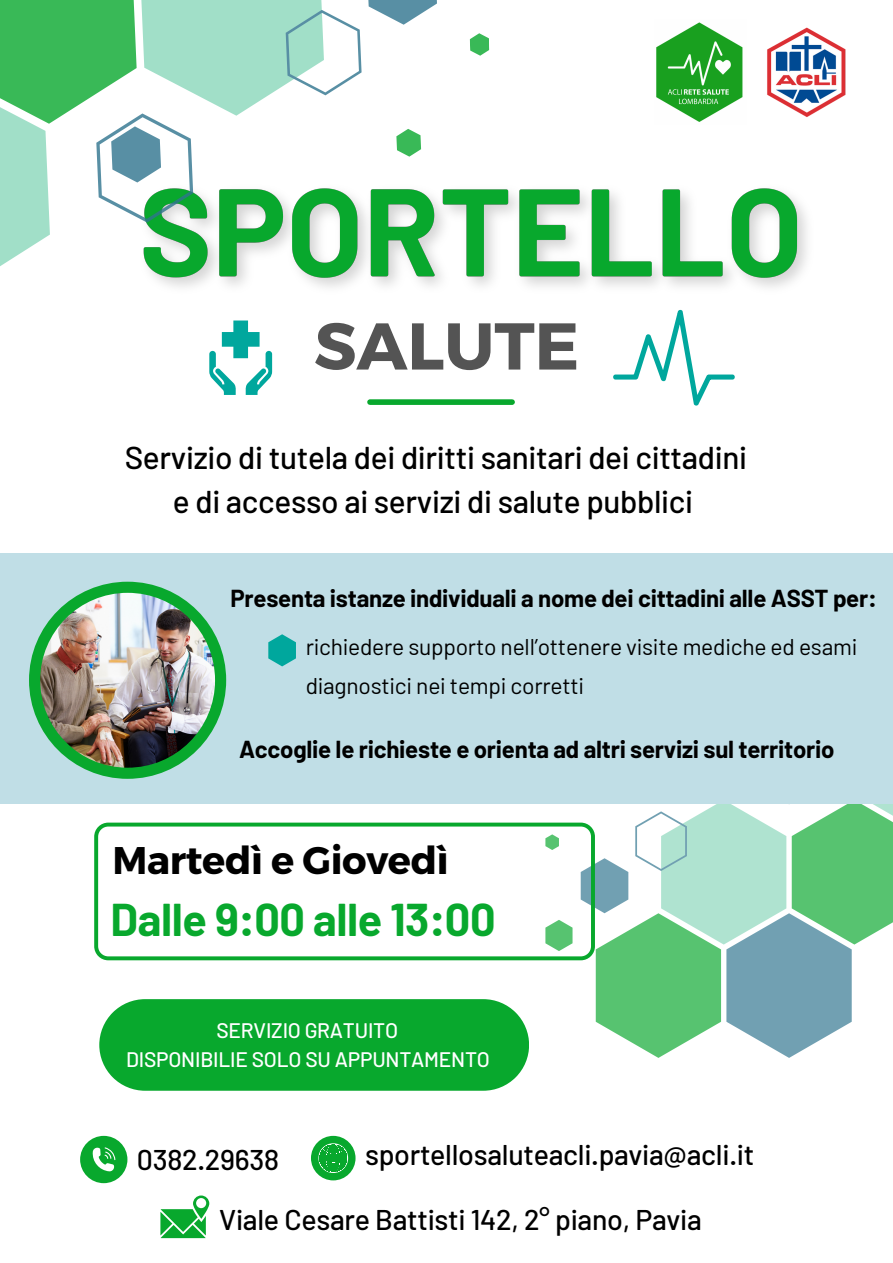
<style>
.page{position:relative;width:893px;height:1263px;background:#fff}
.page>*{position:absolute;margin:0;border:0;box-sizing:border-box;transform-origin:0 0}
.t1{font:700 66px "Montserrat";color:#545454}
.t2{font:700 44.85px "Barlow";letter-spacing:-.01em;color:#08a82d}
.t3{font:700 38.47px "Montserrat";letter-spacing:-.01em;color:#000}
.t4{font:500 31.5px/43.9px "Barlow";letter-spacing:-.01em;color:#000;text-align:center}
.t5{font:500 28.5px "Barlow";letter-spacing:-.01em;color:#000}
.t6{font:700 24px "Barlow";letter-spacing:-.01em;color:#000}
.t7{font:22.8px "Barlow";letter-spacing:-.01em;color:#000}
.t8{font:500 21px "Barlow";letter-spacing:-.01em;color:#fff}
</style>
<div class="page">
<div style="left:370px;top:399px;width:142px;height:6px;background:#08a82d"></div>
<svg style="left:581px;top:803px;width:312px;height:255px"></svg>
<div style="left:0;top:553px;width:893px;height:250px;background:#c0dee6"></div>
<div style="left:29px;top:582px;width:197px;height:197px;background:#08a82d;border-radius:50%"></div>
<img style="left:40px;top:593px;width:175px;height:175px;border-radius:50%">
<div style="left:99px;top:999px;width:430px;height:92px;background:#08a82d"></div>
<svg style="left:80px;top:1136px;width:47px;height:47px"></svg>
<svg style="left:311px;top:1136px;width:44px;height:44px"></svg>
<svg style="left:94px;top:822px;width:501px;height:138px"></svg>
<svg style="left:209px;top:320px;width:63px;height:75px"></svg>
<svg style="left:613px;top:309px;width:122px;height:97px"></svg>
<img style="left:438px;top:188px;width:369px;height:100px">
<img style="left:767px;top:27px;width:79px;height:90px">
<img style="left:656px;top:22px;width:87px;height:100px">
<svg style="left:469px;top:33px;width:21px;height:23px"></svg>
<svg style="left:0;top:0;width:438px;height:288px"></svg>
<svg style="left:160px;top:1195px;width:49px;height:43px"></svg>
<svg style="left:268px;top:634px;width:28px;height:32px"></svg>
<p class="t1" style="left:314px;top:303px;width:267px">SALUTE</p>
<h5 class="t4" style="left:125px;top:434px;width:624px">Servizio di tutela dei diritti sanitari dei cittadini e di accesso ai servizi di salute pubblici</h5>
<p class="t6" style="left:230px;top:583px;width:647px">Presenta istanze individuali a nome dei cittadini alle ASST per:</p>
<h4 class="t7" style="left:306px;top:632px;width:553px">richiedere supporto nell’ottenere visite mediche ed esami</h4>
<h3 class="t7" style="left:306px;top:671px;width:280px">diagnostici nei tempi corretti</h3>
<p class="t6" style="left:239px;top:734px;width:597px">Accoglie le richieste e orienta ad altri servizi sul territorio</p>
<p class="t3" style="left:112px;top:835px;width:338px">Martedì e Giovedì</p>
<h6 class="t2" style="left:110px;top:891px;width:387px">Dalle 9:00 alle 13:00</h6>
<h2 class="t8" style="left:216px;top:1017px;width:183px">SERVIZIO GRATUITO</h2>
<p class="t8" style="left:126px;top:1046px;width:365px">DISPONIBILIE SOLO SU APPUNTAMENTO</p>
<p class="t5" style="left:137px;top:1141px;width:144px">0382.29638</p>
<p class="t5" style="left:365px;top:1136px;width:390px">sportellosaluteacli.pavia@acli.it</p>
<h6 class="t5" style="left:219px;top:1202px;width:484px">Viale Cesare Battisti 142, 2° piano, Pavia</h6>
</div>
